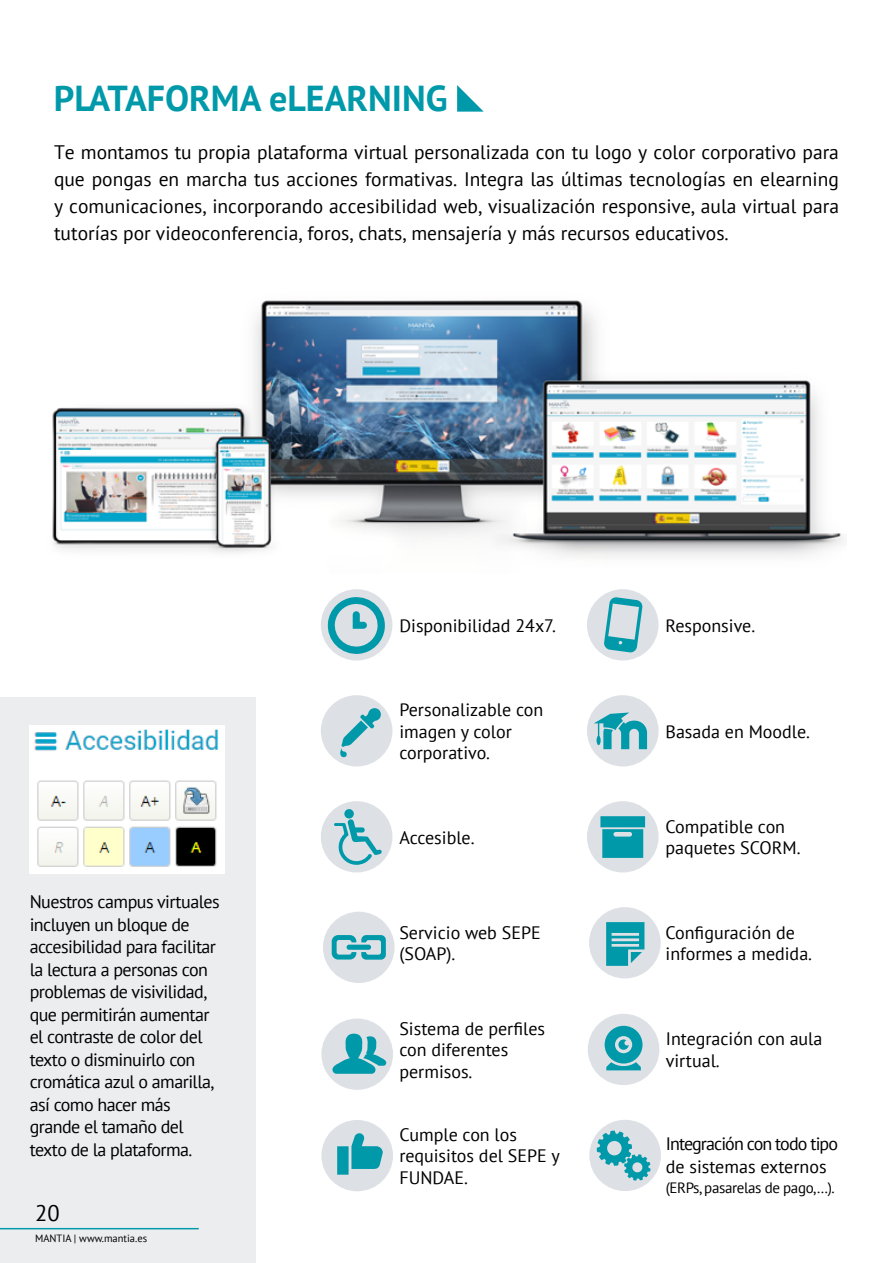
<style>
.page{position:relative;width:893px;height:1263px;background:#fff}
.page>*{position:absolute;margin:0;border:0;box-sizing:border-box;transform-origin:0 0}
.t1{font:700 36px "PT Sans";color:#09a}
.t2{font:22.5px "PT Sans";color:#000}
.t3{font:19.5px/27px "PT Sans";color:#000;text-align:justify}
.t4{font:18px/21.6px "PT Sans";color:#000}
.t5{font:18px/22.5px "PT Sans";letter-spacing:-.025em;color:#000}
.t6{font:18px/23.4px "PT Sans";letter-spacing:-.05em;color:#000}
.t7{font:15px "PT Sans";letter-spacing:-.025em;color:#000}
.t8{font:10.5px "PT Sans";color:#000}
</style>
<div class="page">
<img style="left:52px;top:300px;width:792px;height:361px">
<div style="left:0;top:697px;width:255px;height:566px;background:#ecedef"></div>
<svg style="left:457px;top:85px;width:27px;height:27px"></svg>
<div style="left:321px;top:695px;width:71px;height:71px;background:#dde0e5;border-radius:50%"></div>
<svg style="left:340px;top:708px;width:42px;height:50px"></svg>
<div style="left:321px;top:801px;width:71px;height:71px;background:#dde0e4;border-radius:50%"></div>
<div style="left:344px;top:809px;width:10px;height:9px;background:#09a;border-radius:50%"></div>
<svg style="left:334px;top:819px;width:48px;height:46px"></svg>
<div style="left:587px;top:695px;width:72px;height:71px;background:#dde0e4;border-radius:50%"></div>
<svg style="left:594px;top:712px;width:53px;height:37px"></svg>
<div style="left:587px;top:801px;width:72px;height:71px;background:#dde0e4;border-radius:50%"></div>
<svg style="left:600px;top:816px;width:45px;height:42px;background:#23a4b3"></svg>
<div style="left:321px;top:1018px;width:72px;height:72px;background:#dde0e4;border-radius:50%"></div>
<svg style="left:332px;top:1034px;width:54px;height:40px"></svg>
<div style="left:589px;top:1120px;width:72px;height:71px;background:#dde0e4;border-radius:50%"></div>
<svg style="left:597px;top:1130px;width:54px;height:51px"></svg>
<div style="left:588px;top:1014px;width:71px;height:71px;background:#dde0e4;border-radius:50%"></div>
<svg style="left:605px;top:1026px;width:37px;height:44px"></svg>
<div style="left:323px;top:912px;width:72px;height:71px;background:#dde0e4;border-radius:50%"></div>
<svg style="left:332px;top:935px;width:54px;height:25px"></svg>
<div style="left:587px;top:589px;width:72px;height:71px;background:#dde0e4;border-radius:50%"></div>
<svg style="left:604px;top:597px;width:39px;height:56px"></svg>
<div style="left:321px;top:1120px;width:72px;height:71px;background:#dde0e4;border-radius:50%"></div>
<svg style="left:337px;top:1133px;width:46px;height:42px"></svg>
<div style="left:589px;top:907px;width:72px;height:71px;background:#dde0e4;border-radius:50%"></div>
<svg style="left:606px;top:922px;width:38px;height:44px"></svg>
<div style="left:321px;top:589px;width:71px;height:71px;background:#dde0e4;border-radius:50%"></div>
<svg style="left:326px;top:595px;width:61px;height:60px"></svg>
<img style="left:30px;top:726px;width:194px;height:147px">
<hr style="left:0;top:1228px;width:199px;height:1px;background:#09a">
<h1 class="t1" style="left:54px;top:74px;width:395px">PLATAFORMA eLEARNING</h1>
<p class="t3" style="left:54px;top:138px;width:786px">Te montamos tu propia plataforma virtual personalizada con tu logo y color corporativo para que pongas en marcha tus acciones formativas. Integra las últimas tecnologías en elearning y comunicaciones, incorporando accesibilidad web, visualización responsive, aula virtual para tutorías por videoconferencia, foros, chats, mensajería y más recursos educativos.</p>
<p class="t5" style="left:30px;top:890px;width:191px">Nuestros campus virtuales incluyen un bloque de accesibilidad para facilitar la lectura a personas con problemas de visivilidad, que permitirán aumentar el contraste de color del texto o disminuirlo con cromática azul o amarilla, así como hacer más grande el tamaño del texto de la plataforma.</p>
<p class="t2" style="left:35px;top:1199px;width:26px">20</p>
<p class="t8" style="left:35px;top:1231px;width:114px">MANTIA | www.mantia.es</p>
<p class="t4" style="left:399px;top:614px;width:158px">Disponibilidad 24x7.</p>
<p class="t4" style="left:399px;top:698px;width:145px">Personalizable con imagen y color corporativo.</p>
<p class="t4" style="left:399px;top:826px;width:77px">Accesible.</p>
<p class="t4" style="left:399px;top:921px;width:143px">Servicio web SEPE (SOAP).</p>
<p class="t4" style="left:399px;top:1017px;width:147px">Sistema de perfiles con diferentes permisos.</p>
<p class="t4" style="left:399px;top:1123px;width:162px">Cumple con los requisitos del SEPE y<br>FUNDAE.</p>
<p class="t4" style="left:665px;top:614px;width:91px">Responsive.</p>
<p class="t4" style="left:665px;top:720px;width:146px">Basada en Moodle.</p>
<p class="t4" style="left:665px;top:815px;width:137px">Compatible con paquetes SCORM.</p>
<p class="t4" style="left:665px;top:921px;width:148px">Configuración de informes a medida.</p>
<p class="t4" style="left:666px;top:1028px;width:158px">Integración con aula virtual.</p>
<p class="t6" style="left:666px;top:1131px;width:174px">Integración con todo tipo de sistemas externos</p>
<p class="t7" style="left:666px;top:1178px;width:171px">(ERPs, pasarelas de pago,…).</p>
</div>
